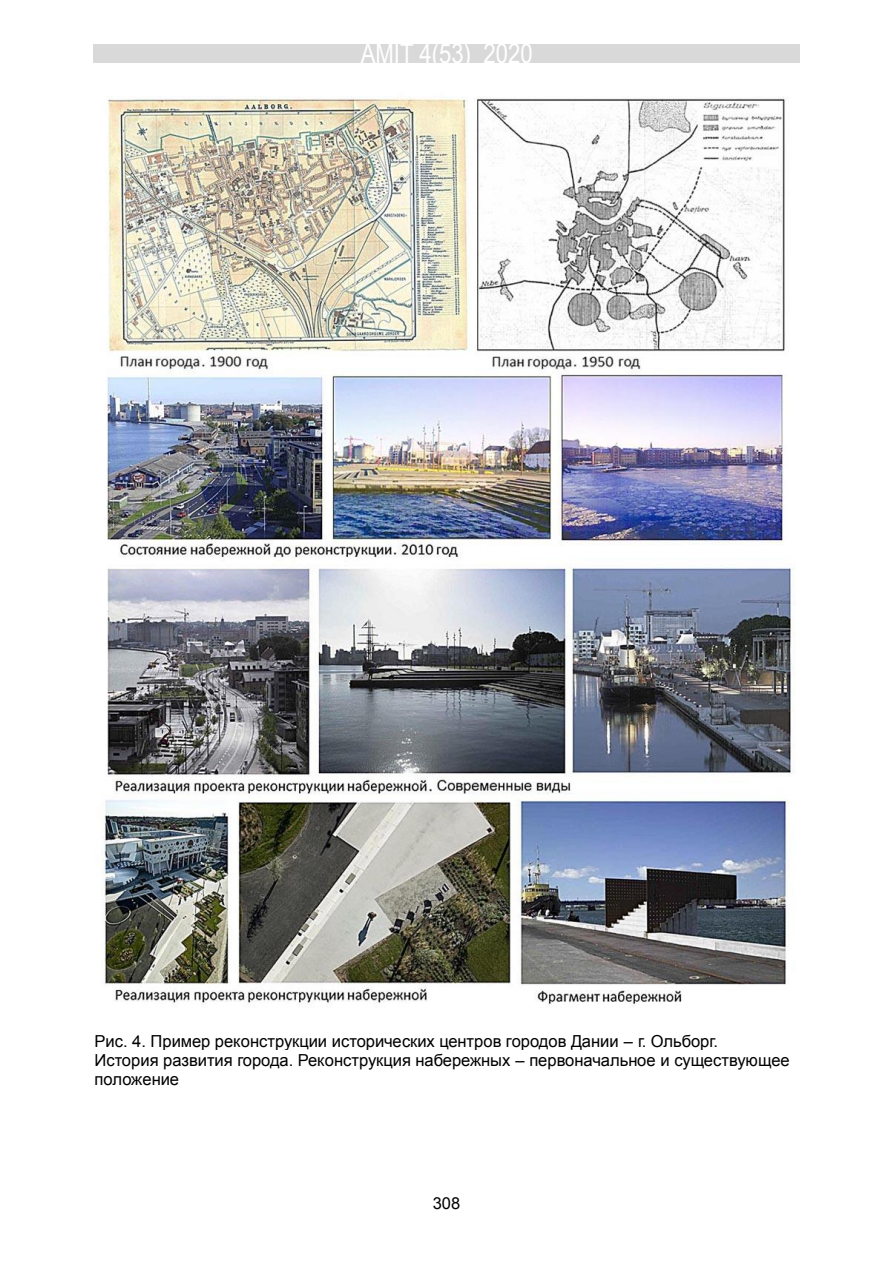
<style>
.page{position:relative;width:893px;height:1263px;background:#fff}
.page>*{position:absolute;margin:0;border:0;box-sizing:border-box;transform-origin:0 0}
.t1{font:27px "Arial Narrow";color:#fff}
.t2{font:16.5px/19px "Arial";color:#000}
.t3{font:16.5px "Arial";color:#000}
</style>
<div class="page">
<div style="left:93px;top:44px;width:707px;height:19px;background:#d9d9d9"></div>
<img style="left:101px;top:97px;width:694px;height:909px">
<h1 class="t1" style="left:361px;top:34px;width:173px">AMIT 4(53) 2020</h1>
<p class="t2" style="left:94px;top:1031px;width:697px">Рис. 4. Пример реконструкции исторических центров городов Дании – г. Ольборг.<br>История развития города. Реконструкция набережных – первоначальное и существующее положение</p>
<p class="t3" style="left:433px;top:1192px;width:29px">308</p>
</div>
